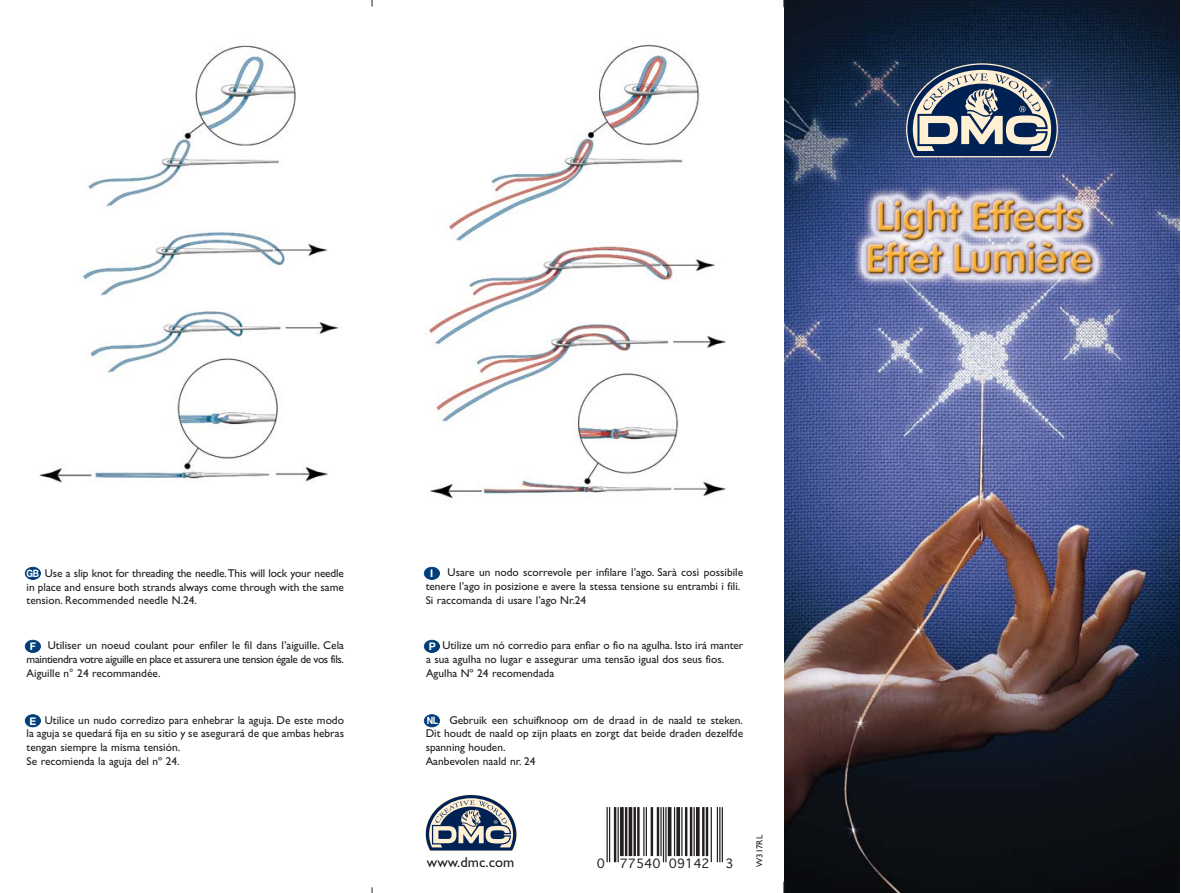
<style>
.page{position:relative;width:1181px;height:893px;background:#fff}
.page>*{position:absolute;margin:0;border:0;box-sizing:border-box;transform-origin:0 0}
.t1{font:14.53px "Gill Sans";color:#231f20}
.t2{font:12.25px "Geneva";color:#231f20}
.t3{font:11.38px/13.7px "Gill Sans";color:#231f20}
.t4{font:700 10.5px "Helvetica Neue";color:#fff}
.t5{font:700 10.15px "Helvetica Neue";color:#fff;scale:.87 1}
.t6{font:8.75px "Gill Sans";color:#231f20}
</style>
<div class="page">
<img style="left:784px;top:0;width:396px;height:893px">
<img style="left:39px;top:45px;width:300px;height:438px">
<img style="left:428px;top:44px;width:298px;height:455px">
<svg style="left:906px;top:63px;width:152px;height:94px;background:#6a7586"></svg>
<div style="left:25px;top:567px;width:15px;height:12px;background:#003d79;border-radius:50%"></div>
<div style="left:25px;top:567px;width:16px;height:13px;border:2px solid #003d79;border-radius:50%"></div>
<div style="left:424px;top:715px;width:15px;height:12px;background:#003d79;border-radius:50%"></div>
<div style="left:424px;top:714px;width:16px;height:13px;border:2px solid #003d79;border-radius:50%"></div>
<div style="left:25px;top:640px;width:15px;height:12px;background:#003d79;border-radius:50%"></div>
<div style="left:25px;top:640px;width:16px;height:13px;border:2px solid #003d79;border-radius:50%"></div>
<div style="left:424px;top:640px;width:15px;height:12px;background:#003d79;border-radius:50%"></div>
<div style="left:424px;top:640px;width:16px;height:13px;border:2px solid #003d79;border-radius:50%"></div>
<div style="left:424px;top:567px;width:15px;height:12px;background:#003d79;border-radius:50%"></div>
<div style="left:424px;top:567px;width:16px;height:13px;border:2px solid #003d79;border-radius:50%"></div>
<div style="left:25px;top:715px;width:15px;height:12px;background:#003d79;border-radius:50%"></div>
<div style="left:25px;top:714px;width:16px;height:13px;border:2px solid #003d79;border-radius:50%"></div>
<svg style="left:425px;top:794px;width:92px;height:57px"></svg>
<svg style="left:606px;top:807px;width:117px;height:56px"></svg>
<hr style="left:606px;top:807px;width:2px;height:55px;background:#231f20">
<hr style="left:609px;top:807px;width:1px;height:55px;background:#231f20">
<hr style="left:614px;top:807px;width:1px;height:55px;background:#231f20">
<hr style="left:615px;top:807px;width:1px;height:55px;background:#231f20">
<hr style="left:617px;top:807px;width:2px;height:55px;background:#231f20">
<hr style="left:620px;top:807px;width:1px;height:49px;background:#231f20">
<hr style="left:621px;top:807px;width:1px;height:49px;background:#231f20">
<hr style="left:622px;top:807px;width:1px;height:49px;background:#231f20">
<hr style="left:625px;top:807px;width:1px;height:49px;background:#231f20">
<hr style="left:626px;top:807px;width:1px;height:49px;background:#231f20">
<hr style="left:628px;top:807px;width:2px;height:49px;background:#231f20">
<hr style="left:630px;top:807px;width:1px;height:49px;background:#231f20">
<hr style="left:631px;top:807px;width:1px;height:49px;background:#231f20">
<hr style="left:633px;top:807px;width:2px;height:49px;background:#231f20">
<hr style="left:635px;top:807px;width:1px;height:49px;background:#231f20">
<hr style="left:637px;top:807px;width:1px;height:49px;background:#231f20">
<hr style="left:638px;top:807px;width:1px;height:49px;background:#231f20">
<hr style="left:643px;top:807px;width:1px;height:49px;background:#231f20">
<hr style="left:646px;top:807px;width:1px;height:49px;background:#231f20">
<hr style="left:650px;top:807px;width:2px;height:49px;background:#231f20">
<hr style="left:652px;top:807px;width:1px;height:49px;background:#231f20">
<hr style="left:657px;top:807px;width:1px;height:49px;background:#231f20">
<hr style="left:658px;top:807px;width:1px;height:49px;background:#231f20">
<hr style="left:660px;top:807px;width:1px;height:49px;background:#231f20">
<hr style="left:663px;top:807px;width:1px;height:55px;background:#231f20">
<hr style="left:665px;top:807px;width:1px;height:55px;background:#231f20">
<hr style="left:668px;top:807px;width:1px;height:49px;background:#231f20">
<hr style="left:669px;top:807px;width:1px;height:49px;background:#231f20">
<hr style="left:670px;top:807px;width:1px;height:49px;background:#231f20">
<hr style="left:674px;top:807px;width:1px;height:49px;background:#231f20">
<hr style="left:676px;top:807px;width:1px;height:49px;background:#231f20">
<hr style="left:677px;top:807px;width:2px;height:49px;background:#231f20">
<hr style="left:679px;top:807px;width:1px;height:49px;background:#231f20">
<hr style="left:681px;top:807px;width:1px;height:49px;background:#231f20">
<hr style="left:685px;top:807px;width:1px;height:49px;background:#231f20">
<hr style="left:686px;top:807px;width:1px;height:49px;background:#231f20">
<hr style="left:690px;top:807px;width:1px;height:49px;background:#231f20">
<hr style="left:691px;top:807px;width:1px;height:49px;background:#231f20">
<hr style="left:693px;top:807px;width:2px;height:49px;background:#231f20">
<hr style="left:696px;top:807px;width:1px;height:49px;background:#231f20">
<hr style="left:697px;top:807px;width:1px;height:49px;background:#231f20">
<hr style="left:698px;top:807px;width:1px;height:49px;background:#231f20">
<hr style="left:702px;top:807px;width:1px;height:49px;background:#231f20">
<hr style="left:703px;top:807px;width:1px;height:49px;background:#231f20">
<hr style="left:706px;top:807px;width:1px;height:49px;background:#231f20">
<hr style="left:707px;top:807px;width:1px;height:49px;background:#231f20">
<hr style="left:710px;top:807px;width:2px;height:55px;background:#231f20">
<hr style="left:717px;top:807px;width:1px;height:55px;background:#231f20">
<hr style="left:719px;top:807px;width:1px;height:55px;background:#231f20">
<hr style="left:721px;top:807px;width:2px;height:55px;background:#231f20">
<p class="t3" style="left:426px;top:567px;width:319px;text-indent:22px">Usare un nodo scorrevole per infilare l’ago. Sarà così possibile tenere l’ago in posizione e avere la stessa tensione su entrambi i fili.<br>Si raccomanda di usare l’ago Nr.24</p>
<p class="t3" style="left:426px;top:640px;width:319px;text-indent:16px">Utilize um nó corredio para enfiar o fio na agulha. Isto irá manter a sua agulha no lugar e assegurar uma tensão igual dos seus fios.<br>Agulha Nº 24 recomendada</p>
<p class="t3" style="left:426px;top:714px;width:319px;text-indent:24px">Gebruik een schuifknoop om de draad in de naald te steken.<br>Dit houdt de naald op zijn plaats en zorgt dat beide draden dezelfde spanning houden.<br>Aanbevolen naald nr. 24</p>
<p class="t3" style="left:27px;top:568px;width:319px;text-align:justify;text-indent:18px">Use a slip knot for threading the needle.This will lock your needle in place and ensure both strands always come through with the same tension. Recommended needle N.24.</p>
<p class="t3" style="left:27px;top:640px;width:319px;text-align:justify;text-indent:21px">Utiliser un noeud coulant pour enfiler le fil dans l’aiguille. Cela maintiendra votre aiguille en place et assurera une tension égale de vos fils.<br>Aiguille n° 24 recommandée.</p>
<p class="t3" style="left:27px;top:714px;width:319px;text-indent:18px">Utilice un nudo corredizo para enhebrar la aguja. De este modo la aguja se quedará fija en su sitio y se asegurará de que ambas hebras tengan siempre la misma tensión.<br>Se recomienda la aguja del nº 24.</p>
<p class="t5" style="left:26px;top:569px;width:16px">GB</p>
<p class="t4" style="left:430px;top:570px;width:5px">I</p>
<p class="t4" style="left:30px;top:643px;width:8px">F</p>
<p class="t4" style="left:429px;top:643px;width:9px">P</p>
<p class="t5" style="left:427px;top:717px;width:15px">NL</p>
<p class="t4" style="left:29px;top:717px;width:8px">E</p>
<p class="t1" style="left:427px;top:857px;width:89px">www.dmc.com</p>
<p class="t2" style="left:597px;top:856px;width:114px">0 77540 09142</p>
<p class="t2" style="left:725px;top:856px;width:10px">3</p>
<p class="t6" style="left:756px;top:867px;width:33px;rotate:-90deg">W317RL</p>
</div>
